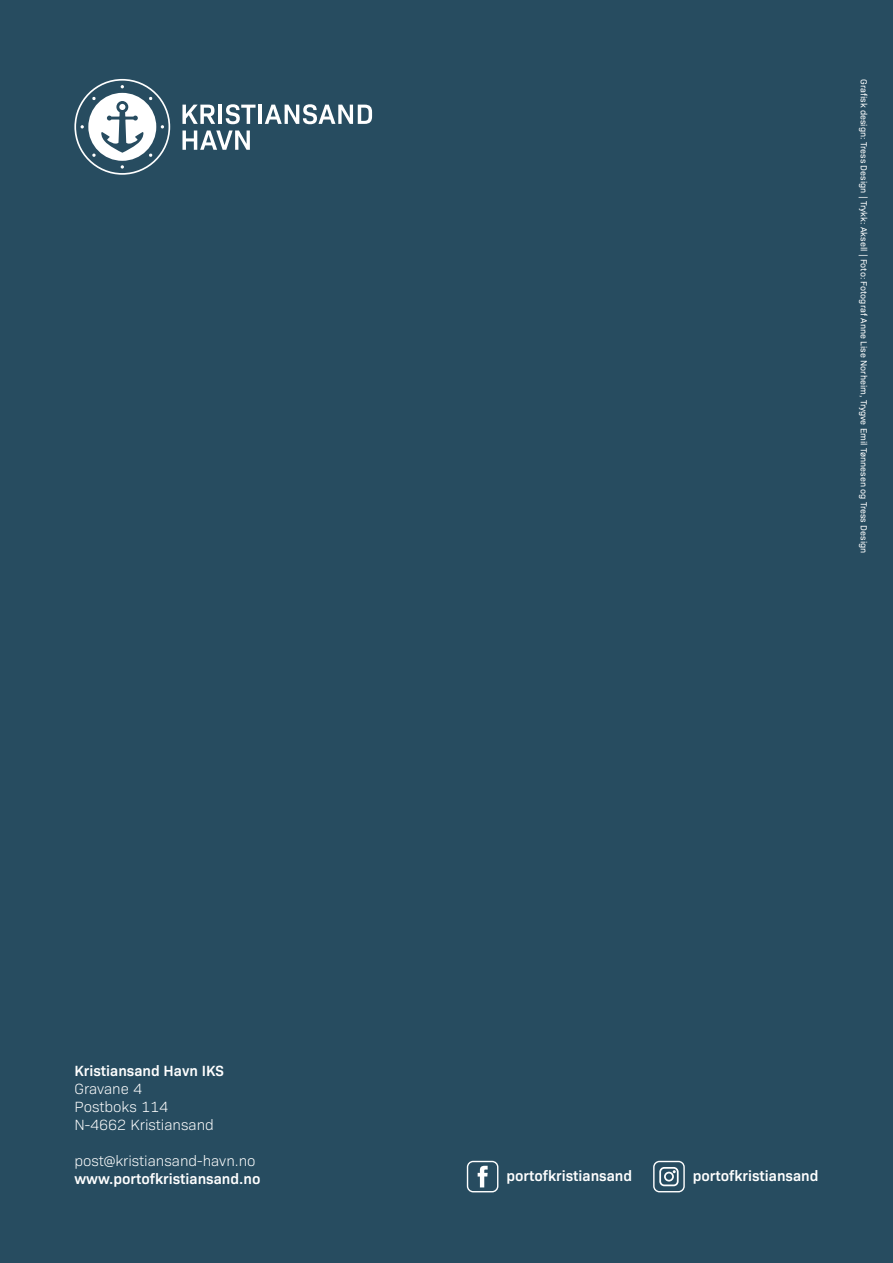
<style>
.page{position:relative;width:893px;height:1263px;background:#274c60}
.page>*{position:absolute;margin:0;border:0;box-sizing:border-box;transform-origin:0 0}
.t1{font:600 15px "Bio Sans";color:#fff}
.t2{font:300 15px/18px "Bio Sans";color:#fff}
.t3{font:9px "Bio Sans";color:#fff}
</style>
<div class="page">
<svg style="left:182px;top:105px;width:33px;height:19px"></svg>
<hr style="left:219px;top:105px;width:3px;height:19px;background:#fff">
<svg style="left:226px;top:104px;width:30px;height:20px"></svg>
<hr style="left:258px;top:105px;width:4px;height:19px;background:#fff">
<svg style="left:265px;top:104px;width:107px;height:20px"></svg>
<svg style="left:182px;top:130px;width:68px;height:20px"></svg>
<svg style="left:74px;top:79px;width:96px;height:96px"></svg>
<svg style="left:467px;top:1161px;width:31px;height:31px"></svg>
<svg style="left:653px;top:1161px;width:32px;height:31px"></svg>
<h1 class="t1" style="left:74px;top:1059px;width:151px">Kristiansand Havn IKS</h1>
<h1 class="t2" style="left:74px;top:1079px;width:141px">Gravane 4<br>Postboks 114<br>N-4662 Kristiansand</h1>
<h1 class="t2" style="left:74px;top:1151px;width:183px">post@kristiansand-havn.no</h1>
<h1 class="t1" style="left:74px;top:1167px;width:188px">www.portofkristiansand.no</h1>
<p class="t3" style="left:871px;top:79px;width:476px;rotate:90deg">Grafisk design: Tress Design | Trykk: Aksell | Foto: Fotograf Anne Lise Norheim, Trygve Emil Tønnesen og Tress Design</p>
<h1 class="t1" style="left:506px;top:1164px;width:127px">portofkristiansand</h1>
<h1 class="t1" style="left:693px;top:1164px;width:127px">portofkristiansand</h1>
</div>
